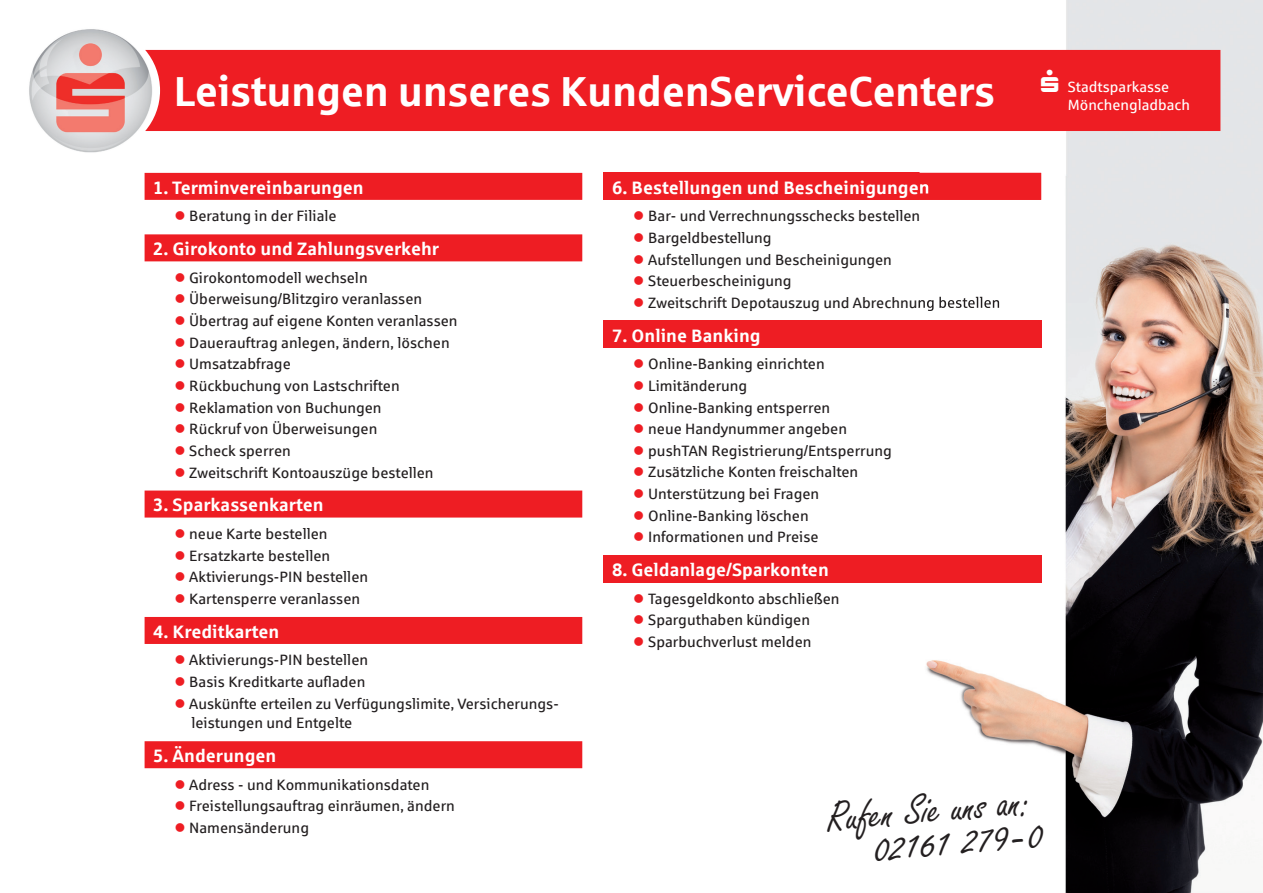
<style>
.page{position:relative;width:1263px;height:893px;background:#fff}
.page>*{position:absolute;margin:0;border:0;box-sizing:border-box;transform-origin:0 0}
.t1{font:45px/34.5px "Freestyle Script";color:#231f20;text-align:right}
.t2{font:700 42px "Sparkasse Rg";letter-spacing:-.01em;color:#fff}
.t3{font:700 18px "Sparkasse Rg";color:#fff}
.t4{font:15px/19.5px "Sparkasse Rg";color:#231f20}
.t5{font:14.85px/17.9px "Sparkasse Rg";color:#fff}
.s1{color:#ee1d23}
</style>
<div class="page">
<img style="left:28px;top:28px;width:125px;height:125px;border-radius:63px">
<div style="left:145px;top:173px;width:437px;height:27px;background:#ee1d23"></div>
<div style="left:145px;top:234px;width:437px;height:27px;background:#ee1d23"></div>
<div style="left:145px;top:491px;width:437px;height:27px;background:#ee1d23"></div>
<div style="left:145px;top:617px;width:437px;height:27px;background:#ee1d23"></div>
<div style="left:145px;top:741px;width:437px;height:27px;background:#ee1d23"></div>
<div style="left:603px;top:173px;width:438px;height:27px;background:#ee1d23"></div>
<div style="left:603px;top:321px;width:438px;height:27px;background:#ee1d23"></div>
<div style="left:603px;top:555px;width:438px;height:27px;background:#ee1d23"></div>
<img style="left:919px;top:0;width:344px;height:893px">
<img style="left:919px;top:173px;width:122px;height:27px">
<img style="left:919px;top:321px;width:122px;height:27px">
<img style="left:919px;top:555px;width:122px;height:27px">
<img style="left:919px;top:180px;width:9px;height:17px">
<img style="left:919px;top:297px;width:80px;height:14px">
<div style="left:145px;top:50px;width:1075px;height:81px;background:#ee1d23"></div>
<svg style="left:1041px;top:69px;width:17px;height:23px"></svg>
<h2 class="t2" style="left:174px;top:65px;width:823px">Leistungen unseres KundenServiceCenters</h2>
<p class="t5" style="left:1068px;top:77px;width:124px">Stadtsparkasse<br>Mönchengladbach</p>
<p class="t3" style="left:153px;top:176px;width:212px">1. Terminvereinbarungen</p>
<p class="t4" style="left:174px;top:206px;width:164px"><span class="s1">●</span> Beratung in der Filiale</p>
<p class="t3" style="left:153px;top:237px;width:287px">2. Girokonto und Zahlungsverkehr</p>
<p class="t4" style="left:174px;top:267px;width:195px"><span class="s1">●</span> Girokontomodell wechseln</p>
<p class="t4" style="left:174px;top:289px;width:249px"><span class="s1">●</span> Überweisung/Blitzgiro veranlassen</p>
<p class="t4" style="left:174px;top:311px;width:285px"><span class="s1">●</span> Übertrag auf eigene Konten veranlassen</p>
<p class="t4" style="left:174px;top:332px;width:277px"><span class="s1">●</span> Dauerauftrag anlegen, ändern, löschen</p>
<p class="t4" style="left:174px;top:354px;width:118px"><span class="s1">●</span> Umsatzabfrage</p>
<p class="t4" style="left:174px;top:376px;width:227px"><span class="s1">●</span> Rückbuchung von Lastschriften</p>
<p class="t4" style="left:174px;top:397px;width:209px"><span class="s1">●</span> Reklamation von Buchungen</p>
<p class="t4" style="left:174px;top:419px;width:205px"><span class="s1">●</span> Rückruf von Überweisungen</p>
<p class="t4" style="left:174px;top:440px;width:118px"><span class="s1">●</span> Scheck sperren</p>
<p class="t4" style="left:174px;top:462px;width:261px"><span class="s1">●</span> Zweitschrift Kontoauszüge bestellen</p>
<p class="t3" style="left:153px;top:493px;width:172px">3. Sparkassenkarten</p>
<p class="t4" style="left:174px;top:524px;width:155px"><span class="s1">●</span> neue Karte bestellen</p>
<p class="t4" style="left:174px;top:545px;width:157px"><span class="s1">●</span> Ersatzkarte bestellen</p>
<p class="t4" style="left:174px;top:567px;width:195px"><span class="s1">●</span> Aktivierungs-PIN bestellen</p>
<p class="t4" style="left:174px;top:588px;width:187px"><span class="s1">●</span> Kartensperre veranlassen</p>
<p class="t3" style="left:153px;top:620px;width:128px">4. Kreditkarten</p>
<p class="t4" style="left:174px;top:650px;width:195px"><span class="s1">●</span> Aktivierungs-PIN bestellen</p>
<p class="t4" style="left:174px;top:672px;width:193px"><span class="s1">●</span> Basis Kreditkarte aufladen</p>
<p class="t4" style="left:191px;top:693px;width:369px;text-indent:-17px"><span class="s1">●</span> Auskünfte erteilen zu Verfügungslimite, Versicherungs&shy;leistungen und Entgelte</p>
<p class="t3" style="left:153px;top:744px;width:125px">5. Änderungen</p>
<p class="t4" style="left:174px;top:774px;width:257px"><span class="s1">●</span> Adress - und Kommunikationsdaten</p>
<p class="t4" style="left:174px;top:796px;width:282px"><span class="s1">●</span> Freistellungsauftrag einräumen, ändern</p>
<p class="t4" style="left:174px;top:817px;width:136px"><span class="s1">●</span> Namensänderung</p>
<p class="t3" style="left:612px;top:176px;width:319px">6. Bestellungen und Bescheinigungen</p>
<p class="t4" style="left:633px;top:206px;width:288px"><span class="s1">●</span> Bar- und Verrechnungsschecks bestellen</p>
<p class="t4" style="left:633px;top:228px;width:140px"><span class="s1">●</span> Bargeldbestellung</p>
<p class="t4" style="left:633px;top:249px;width:260px"><span class="s1">●</span> Aufstellungen und Bescheinigungen</p>
<p class="t4" style="left:633px;top:271px;width:160px"><span class="s1">●</span> Steuerbescheinigung</p>
<p class="t4" style="left:633px;top:292px;width:368px"><span class="s1">●</span> Zweitschrift Depotauszug und Abrechnung bestellen</p>
<p class="t3" style="left:612px;top:324px;width:150px">7. Online Banking</p>
<p class="t4" style="left:633px;top:354px;width:193px"><span class="s1">●</span> Online-Banking einrichten</p>
<p class="t4" style="left:633px;top:376px;width:116px"><span class="s1">●</span> Limitänderung</p>
<p class="t4" style="left:633px;top:397px;width:198px"><span class="s1">●</span> Online-Banking entsperren</p>
<p class="t4" style="left:633px;top:419px;width:215px"><span class="s1">●</span> neue Handynummer angeben</p>
<p class="t4" style="left:633px;top:440px;width:260px"><span class="s1">●</span> pushTAN Registrierung/Entsperrung</p>
<p class="t4" style="left:633px;top:462px;width:226px"><span class="s1">●</span> Zusätzliche Konten freischalten</p>
<p class="t4" style="left:633px;top:484px;width:187px"><span class="s1">●</span> Unterstützung bei Fragen</p>
<p class="t4" style="left:633px;top:505px;width:177px"><span class="s1">●</span> Online-Banking löschen</p>
<p class="t4" style="left:633px;top:527px;width:187px"><span class="s1">●</span> Informationen und Preise</p>
<p class="t3" style="left:612px;top:558px;width:218px">8. Geldanlage/Sparkonten</p>
<p class="t4" style="left:633px;top:588px;width:208px"><span class="s1">●</span> Tagesgeldkonto abschließen</p>
<p class="t4" style="left:633px;top:610px;width:178px"><span class="s1">●</span> Sparguthaben kündigen</p>
<p class="t4" style="left:633px;top:632px;width:180px"><span class="s1">●</span> Sparbuchverlust melden</p>
<h1 class="t1" style="left:826px;top:803px;width:216px;rotate:-5deg">Rufen Sie uns an:<br>02161 279-0</h1>
</div>
